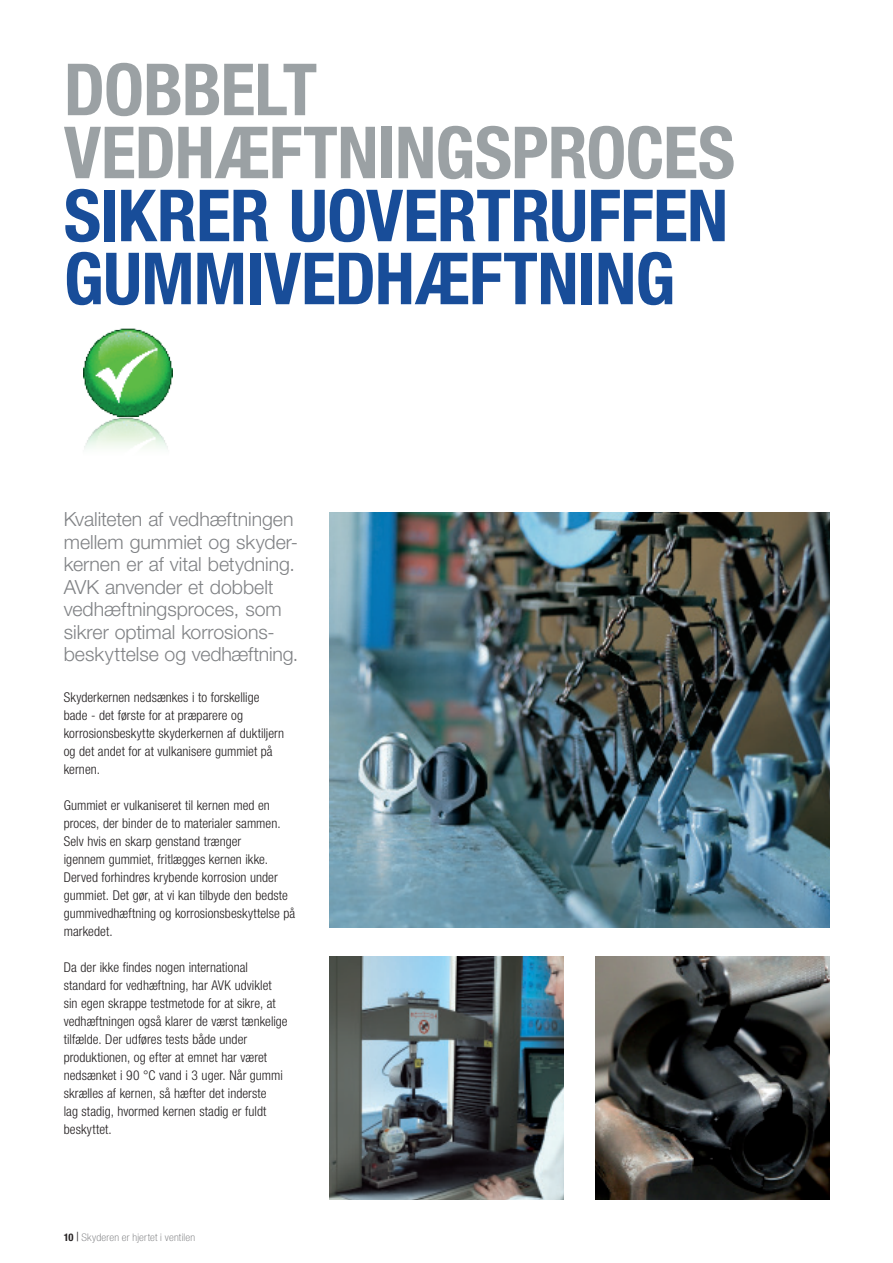
<style>
.page{position:relative;width:893px;height:1263px;background:#fff}
.page>*{position:absolute;margin:0;border:0;box-sizing:border-box;transform-origin:0 0}
.HEADLINE_BLUE_left_s{font:700 condensed 72px/63px "Helvetica Neue LT Pro";letter-spacing:-.01em;color:#184d99;text-align:justify}
.HEADLINE_BLUE_left_s-2{font:700 condensed 72px "Helvetica Neue LT Pro";letter-spacing:-.015em;color:#9ba1a4}
.INTRO_TEXT{font:300 19.5px/22.5px "Helvetica Neue LT Pro";color:#808285}
.BODY_COPY{font:300 condensed 13.5px/18px "Helvetica Neue LT Pro";letter-spacing:.005em;color:#231f20}
.t1{font:100 condensed 10.5px "Helvetica Neue LT Pro";letter-spacing:.02em;color:#6c6d70;scale:1.1 1}
.s1{color:#9ba1a4}
.s2{font-weight:700;color:#231f20}
.s3{font-family:"Times New Roman";font-weight:700;font-stretch:normal;color:#231f20}
</style>
<div class="page">
<img style="left:83px;top:328px;width:89px;height:121px">
<img style="left:330px;top:957px;width:233px;height:242px">
<img style="left:330px;top:512px;width:499px;height:415px">
<img style="left:595px;top:957px;width:234px;height:242px">
<p class="HEADLINE_BLUE_left_s-2" style="left:64px;top:46px;width:255px">DOBBELT</p>
<p class="HEADLINE_BLUE_left_s" style="left:64px;top:120px;width:673px"><span class="s1">VEDHÆFTNINGSPROCES </span>SIKRER UOVERTRUFFEN GUMMIVEDHÆFTNING</p>
<p class="INTRO_TEXT" style="left:64px;top:508px;width:236px">Kvaliteten af vedhæftningen mellem gummiet og skyder&shy;kernen er af vital betydning.<br>AVK anvender et dobbelt vedhæftningsproces, som</p>
<p class="INTRO_TEXT" style="left:64px;top:620px;width:236px">sikrer optimal korrosions&shy;beskyttelse og vedhæftning.</p>
<p class="BODY_COPY" style="left:64px;top:688px;width:222px">Skyderkernen nedsænkes i to forskellige bade - det første for at præparere og korrosionsbeskytte skyderkernen af duktiljern og det andet for at vulkanisere gummiet på kernen.</p>
<p class="BODY_COPY" style="left:64px;top:796px;width:233px">Gummiet er vulkaniseret til kernen med en proces, der binder de to materialer sammen.<br>Selv hvis en skarp genstand trænger<br>igennem gummiet, fritlægges kernen ikke.<br>Derved forhindres krybende korrosion under gummiet. Det gør, at vi kan tilbyde den bedste gummivedhæftning og korrosionsbeskyttelse på markedet.</p>
<p class="BODY_COPY" style="left:64px;top:958px;width:225px">Da der ikke findes nogen international standard for vedhæftning, har AVK udviklet sin egen skrappe testmetode for at sikre, at vedhæftningen også klarer de værst tænkelige tilfælde. Der udføres tests både under produktionen, og efter at emnet har været nedsænket i 90 °C vand i 3 uger. Når gummi skrælles af kernen, så hæfter det inderste<br>lag stadig, hvormed kernen stadig er fuldt beskyttet.</p>
<p class="t1" style="left:64px;top:1231px;width:121px"><span class="s2">10</span> <span class="s3">|</span> Skyderen er hjertet i ventilen</p>
</div>
